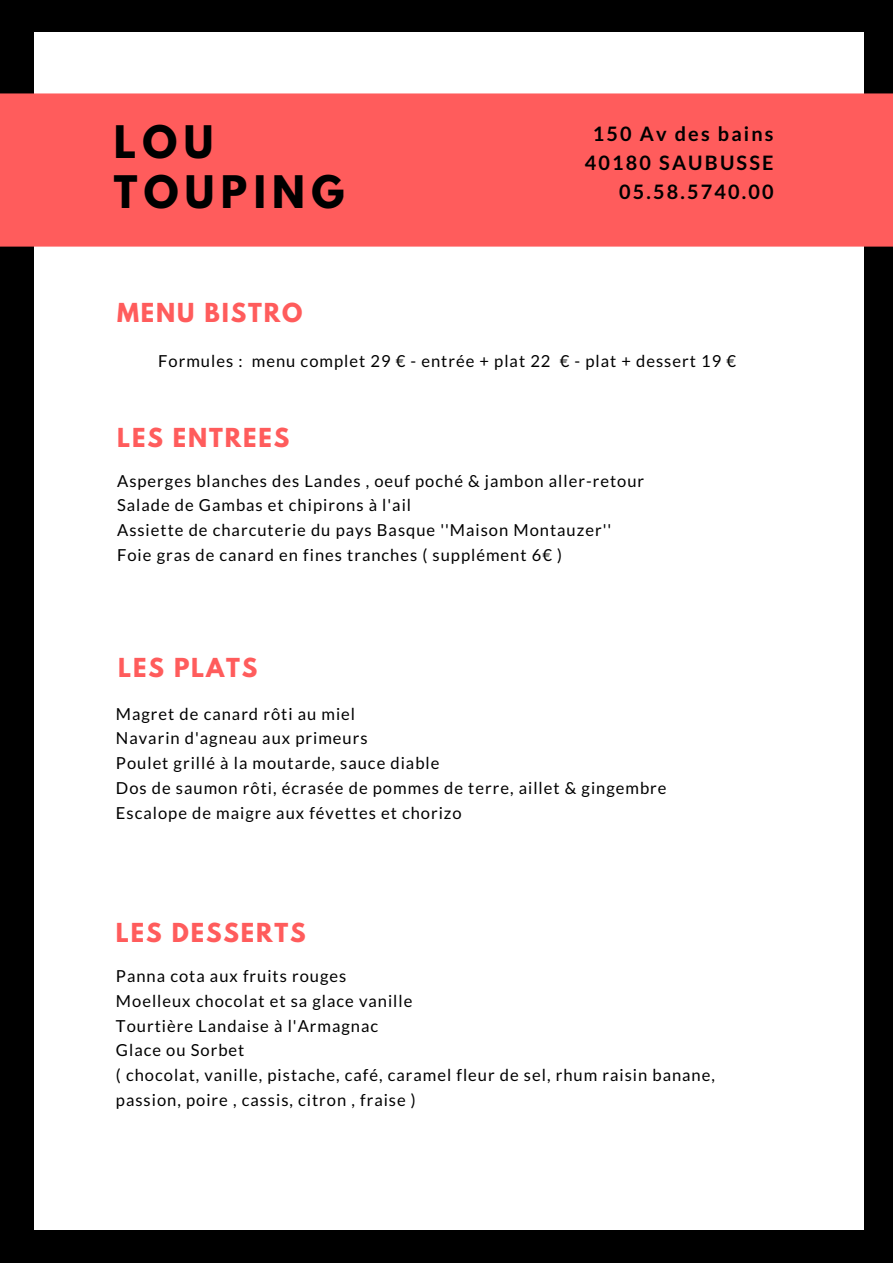
<style>
.page{position:relative;width:893px;height:1263px;background:#000}
.page>*{position:absolute;margin:0;border:0;box-sizing:border-box;transform-origin:0 0}
.t1{font:700 39.75px/50.7px "League Spartan";letter-spacing:.16em;color:#000}
.t2{font:700 23.25px "League Spartan";letter-spacing:.08em;color:#ff5c5c}
.t3{font:700 19.8px/29.2px "Lato";letter-spacing:.11em;color:#000;text-align:right}
.t4{font:16.5px/24.8px "Lato";letter-spacing:.06em;color:#000}
</style>
<div class="page">
<div style="left:34px;top:33px;width:830px;height:1197px;background:#fff"></div>
<div style="left:0;top:93px;width:893px;height:154px;background:#ff5c5c"></div>
<h1 class="t1" style="left:114px;top:121px;width:232px">LOU<br>TOUPING</h1>
<p class="t3" style="left:585px;top:118px;width:190px">150 Av des bains<br>40180 SAUBUSSE<br>05.58.5740.00</p>
<h2 class="t2" style="left:117px;top:301px;width:187px">MENU BISTRO</h2>
<p class="t4" style="left:158px;top:349px;width:579px">Formules : menu complet 29 € - entrée + plat 22 € - plat + dessert 19 €</p>
<h2 class="t2" style="left:117px;top:426px;width:174px">LES ENTREES</h2>
<p class="t4" style="left:117px;top:468px;width:529px">Asperges blanches des Landes , oeuf poché &amp; jambon aller-retour Salade de Gambas et chipirons à l'ail<br>Assiette de charcuterie du pays Basque ''Maison Montauzer'' Foie gras de canard en fines tranches ( supplément 6€ )</p>
<h2 class="t2" style="left:118px;top:656px;width:141px">LES PLATS</h2>
<p class="t4" style="left:116px;top:701px;width:552px">Magret de canard rôti au miel<br>Navarin d'agneau aux primeurs<br>Poulet grillé à la moutarde, sauce diable<br>Dos de saumon rôti, écrasée de pommes de terre, aillet &amp; gingembre Escalope de maigre aux févettes et chorizo</p>
<h2 class="t2" style="left:116px;top:921px;width:191px">LES DESSERTS</h2>
<p class="t4" style="left:116px;top:963px;width:600px">Panna cota aux fruits rouges<br>Moelleux chocolat et sa glace vanille<br>Tourtière Landaise à l'Armagnac<br>Glace ou Sorbet<br>( chocolat, vanille, pistache, café, caramel fleur de sel, rhum raisin banane, passion, poire , cassis, citron , fraise )</p>
</div>
